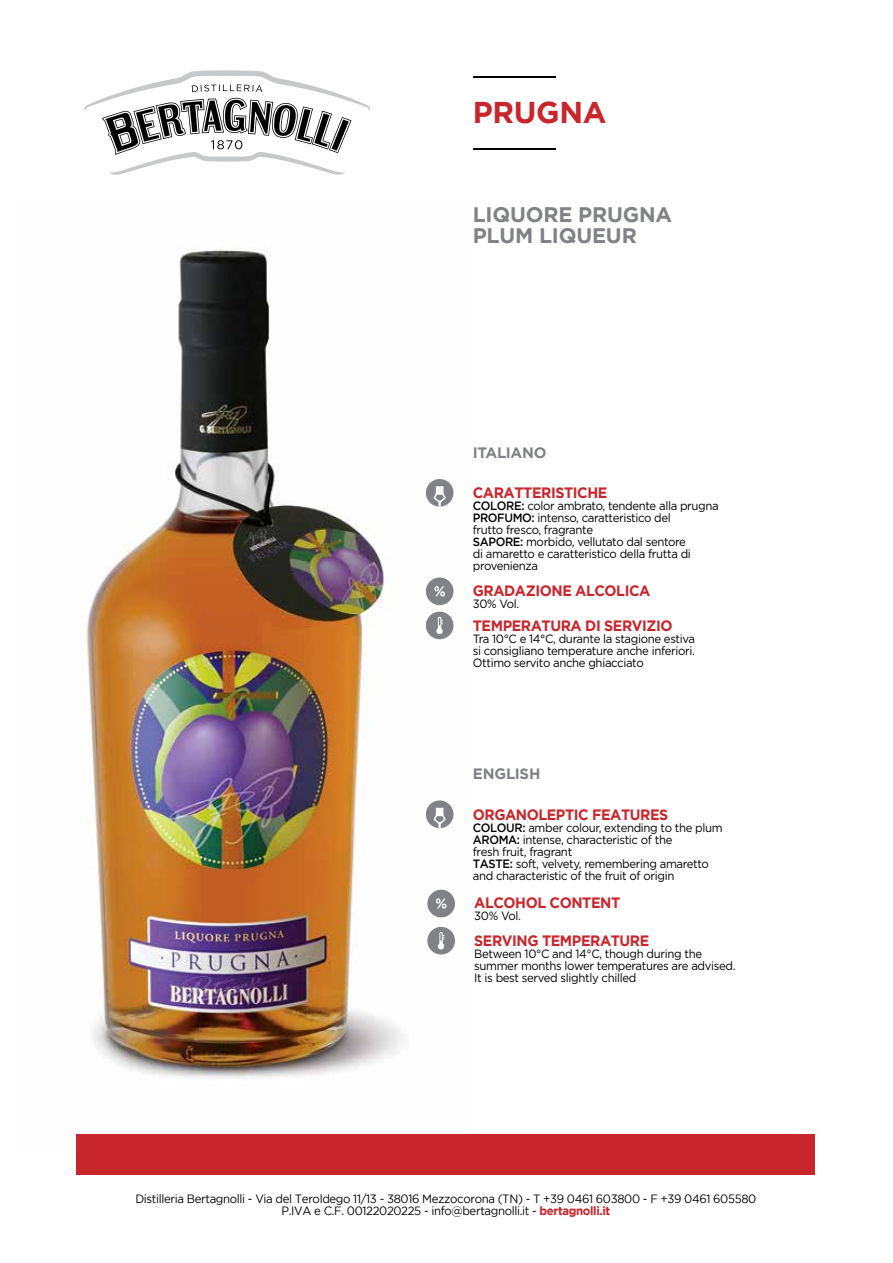
<style>
.page{position:relative;width:893px;height:1263px;background:#fff}
.page>*{position:absolute;margin:0;border:0;box-sizing:border-box;transform-origin:0 0}
.t1{font:700 30px "Gotham";letter-spacing:-.01em;color:#c9252c}
.t2{font:700 21px/21px "Gotham";letter-spacing:-.01em;color:#808285}
.t3{font:700 15px "Gotham";letter-spacing:-.03em;color:#c9252c;scale:.95 1}
.t4{font:700 15px "Gotham";letter-spacing:-.02em;color:#808285}
.t5{font:12px/12px "Gotham";letter-spacing:-.03em;color:#000;scale:.95 1}
.t6{font:12px/12px "Gotham";letter-spacing:-.03em;color:#000;text-align:center;scale:.95 1}
.s1{font-weight:500}
.s2{font-weight:700;color:#c9252c}
</style>
<div class="page">
<hr style="left:473px;top:76px;width:82px;height:2px;background:#000">
<hr style="left:473px;top:148px;width:82px;height:2px;background:#000">
<svg style="left:84px;top:70px;width:286px;height:105px"></svg>
<img style="left:76px;top:247px;width:395px;height:905px">
<div style="left:426px;top:479px;width:27px;height:28px;background:#808285;border-radius:50%"></div>
<svg style="left:434px;top:486px;width:12px;height:21px"></svg>
<div style="left:426px;top:577px;width:27px;height:28px;background:#808285;border-radius:50%"></div>
<svg style="left:434px;top:586px;width:11px;height:10px"></svg>
<div style="left:426px;top:612px;width:27px;height:27px;background:#808285;border-radius:50%"></div>
<svg style="left:436px;top:617px;width:7px;height:17px"></svg>
<div style="left:426px;top:800px;width:27px;height:28px;background:#808285;border-radius:50%"></div>
<svg style="left:434px;top:808px;width:12px;height:20px"></svg>
<div style="left:427px;top:890px;width:28px;height:27px;background:#808285;border-radius:50%"></div>
<svg style="left:436px;top:898px;width:10px;height:11px"></svg>
<div style="left:427px;top:927px;width:28px;height:27px;background:#808285;border-radius:50%"></div>
<svg style="left:438px;top:932px;width:6px;height:17px"></svg>
<div style="left:77px;top:1135px;width:738px;height:40px;background:#c9252c"></div>
<h1 class="t1" style="left:473px;top:95px;width:135px">PRUGNA</h1>
<h2 class="t2" style="left:473px;top:203px;width:201px">LIQUORE PRUGNA<br>PLUM LIQUEUR</h2>
<p class="t4" style="left:473px;top:444px;width:75px">ITALIANO</p>
<p class="t3" style="left:473px;top:484px;width:143px">CARATTERISTICHE</p>
<p class="t5" style="left:473px;top:500px;width:260px"><span class="s1">COLORE:</span> color ambrato, tendente alla prugna <span class="s1">PROFUMO:</span> intenso, caratteristico del<br>frutto fresco, fragrante<br><span class="s1">SAPORE:</span> morbido, vellutato dal sentore<br>di amaretto e caratteristico della frutta di provenienza</p>
<p class="t3" style="left:473px;top:582px;width:188px">GRADAZIONE ALCOLICA</p>
<p class="t5" style="left:473px;top:598px;width:51px">30% Vol.</p>
<p class="t3" style="left:473px;top:617px;width:212px">TEMPERATURA DI SERVIZIO</p>
<p class="t5" style="left:473px;top:632px;width:236px;text-align:justify">Tra 10°C e 14°C, durante la stagione estiva si consigliano temperature anche inferiori.<br>Ottimo servito anche ghiacciato</p>
<p class="t4" style="left:473px;top:765px;width:69px">ENGLISH</p>
<p class="t3" style="left:473px;top:806px;width:207px">ORGANOLEPTIC FEATURES</p>
<p class="t5" style="left:473px;top:821px;width:264px"><span class="s1">COLOUR:</span> amber colour, extending to the plum <span class="s1">AROMA:</span> intense, characteristic of the<br>fresh fruit, fragrant<br><span class="s1">TASTE:</span> soft, velvety, remembering amaretto and characteristic of the fruit of origin</p>
<p class="t3" style="left:474px;top:894px;width:155px">ALCOHOL CONTENT</p>
<p class="t5" style="left:474px;top:910px;width:51px">30% Vol.</p>
<p class="t3" style="left:474px;top:932px;width:186px">SERVING TEMPERATURE</p>
<p class="t5" style="left:474px;top:948px;width:277px">Between 10°C and 14°C, though during the summer months lower temperatures are advised.<br>It is best served slightly chilled</p>
<p class="t6" style="left:135px;top:1192px;width:655px">Distilleria Bertagnolli - Via del Teroldego 11/13 - 38016 Mezzocorona (TN) - T +39 0461 603800 - F +39 0461 605580<br>P.IVA e C.F. 00122020225 - info@bertagnolli.it - <span class="s2">bertagnolli.it</span></p>
</div>
